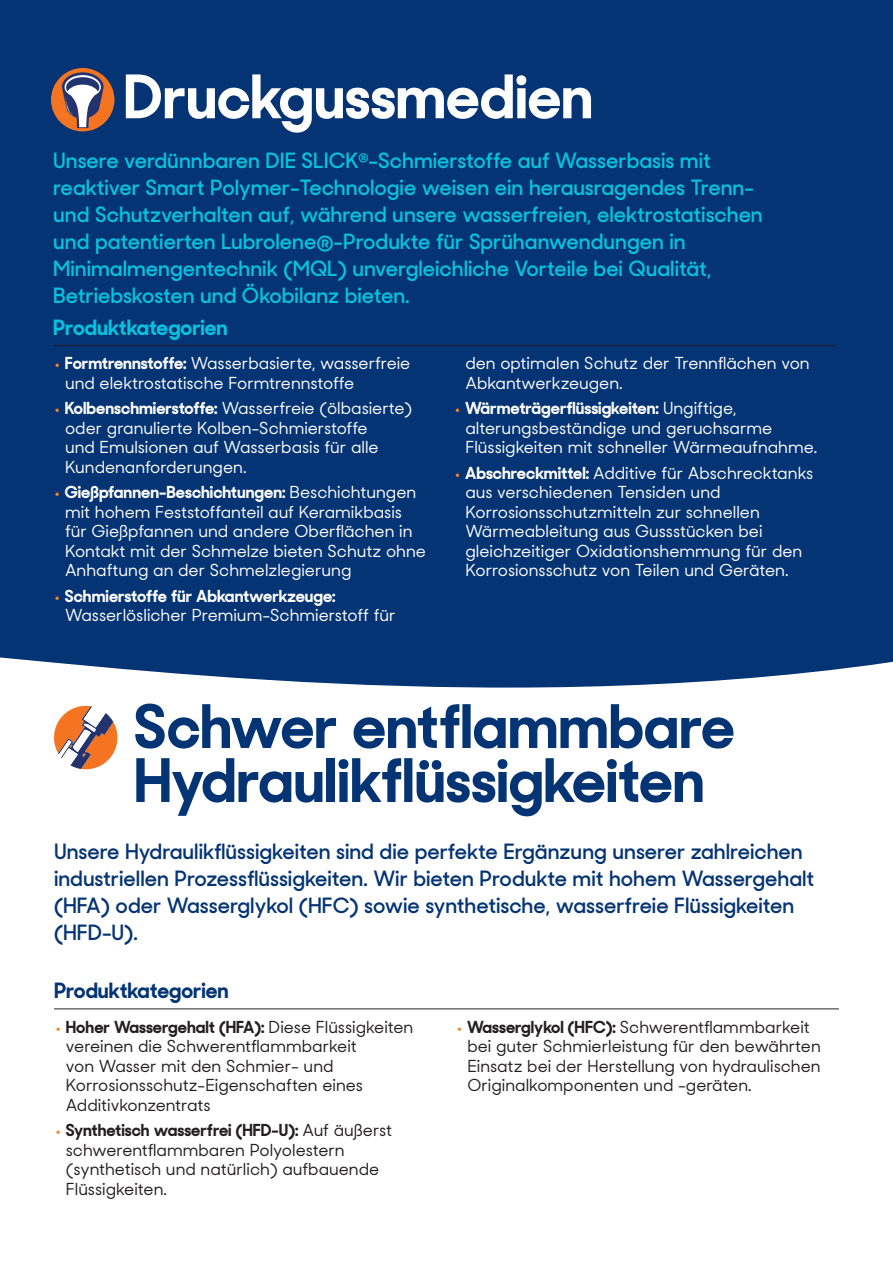
<style>
.page{position:relative;width:893px;height:1263px;background:#fff}
.page>*{position:absolute;margin:0;border:0;box-sizing:border-box;transform-origin:0 0}
.t1{font:700 60px/54px "Sharp Sans Display No 2";color:#053474}
.t2{font:700 60px "Sharp Sans Display No 2";color:#fff}
.t3{font:600 21px/27px "Sharp Sans Display No 2";color:#05c3de}
.t4{font:600 21px/27px "Sharp Sans Display No 2";color:#053474}
.t5{font:700 21px "Sharp Sans Display No 2";color:#05c3de}
.t6{font:700 21px "Sharp Sans Display No 2";color:#053474}
.t7{font:500 16.5px/19.5px "Sharp Sans Display No 2";color:#fff}
.t8{font:500 16.5px/19.5px "Sharp Sans Display No 2";color:#231f20}
.s1{font-weight:400;font-size:27px;color:#f58529}
.s2{font-weight:700}
</style>
<div class="page">
<div style="left:0;top:0;width:893px;height:704px;background:#053474"></div>
<div style="left:51px;top:68px;width:63px;height:63px;background:#f47421;border-radius:50%"></div>
<svg style="left:62px;top:72px;width:42px;height:56px"></svg>
<hr style="left:53px;top:345px;width:783px;height:1px;background:#231f20">
<svg style="left:0;top:657px;width:893px;height:49px;fill:#fff"></svg>
<svg style="left:54px;top:706px;width:63px;height:63px"></svg>
<hr style="left:54px;top:1008px;width:785px;height:1px;background:#231f20">
<h1 class="t2" style="left:123px;top:63px;width:471px">Druckgussmedien</h1>
<p class="t3" style="left:53px;top:145px;width:711px">Unsere verdünnbaren DIE SLICK<sup>®</sup>-Schmierstoffe auf Wasserbasis mit reaktiver Smart Polymer-Technologie weisen ein herausragendes Trenn&shy;und Schutzverhalten auf, während unsere wasserfreien, elektrostatischen und patentierten Lubrolene®-Produkte für Sprühanwendungen in Minimalmengentechnik (MQL) unvergleichliche Vorteile bei Qualität, Betriebskosten und Ökobilanz bieten.</p>
<p class="t5" style="left:53px;top:315px;width:176px">Produktkategorien</p>
<p class="t7" style="left:65px;top:352px;width:347px;text-indent:-12px"><span class="s1">•</span> <span class="s2">Formtrennstoffe:</span> Wasserbasierte, wasserfreie und elektrostatische Formtrennstoffe</p>
<p class="t7" style="left:65px;top:397px;width:349px;text-indent:-12px"><span class="s1">•</span> <span class="s2">Kolbenschmierstoffe:</span> Wasserfreie (ölbasierte) oder granulierte Kolben-Schmierstoffe<br>und Emulsionen auf Wasserbasis für alle Kundenanforderungen.</p>
<p class="t7" style="left:65px;top:481px;width:362px;text-indent:-12px"><span class="s1">•</span> <span class="s2">Gießpfannen-Beschichtungen:</span> Beschichtungen mit hohem Feststoffanteil auf Keramikbasis für Gießpfannen und andere Oberflächen in Kontakt mit der Schmelze bieten Schutz ohne Anhaftung an der Schmelzlegierung</p>
<p class="t7" style="left:65px;top:584px;width:332px;text-indent:-12px"><span class="s1">•</span> <span class="s2">Schmierstoffe für Abkantwerkzeuge:<br></span>Wasserlöslicher Premium-Schmierstoff für</p>
<p class="t7" style="left:465px;top:352px;width:346px">den optimalen Schutz der Trennflächen von<br>Abkantwerkzeugen.</p>
<p class="t7" style="left:465px;top:397px;width:353px;text-indent:-12px"><span class="s1">•</span> <span class="s2">Wärmeträgerflüssigkeiten:</span> Ungiftige, alterungsbeständige und geruchsarme<br>Flüssigkeiten mit schneller Wärmeaufnahme.</p>
<p class="t7" style="left:465px;top:461px;width:349px;text-indent:-12px"><span class="s1">•</span> <span class="s2">Abschreckmittel:</span> Additive für Abschrecktanks aus verschiedenen Tensiden und Korrosionsschutzmitteln zur schnellen Wärmeableitung aus Gussstücken bei gleichzeitiger Oxidationshemmung für den Korrosionsschutz von Teilen und Geräten.</p>
<h1 class="t1" style="left:134px;top:692px;width:602px">Schwer entflammbare<br>Hydraulikflüssigkeiten</h1>
<p class="t4" style="left:54px;top:836px;width:762px">Unsere Hydraulikflüssigkeiten sind die perfekte Ergänzung unserer zahlreichen industriellen Prozessflüssigkeiten. Wir bieten Produkte mit hohem Wassergehalt (HFA) oder Wasserglykol (HFC) sowie synthetische, wasserfreie Flüssigkeiten (HFD-U).</p>
<p class="t6" style="left:54px;top:978px;width:176px">Produktkategorien</p>
<p class="t8" style="left:66px;top:1015px;width:349px;text-indent:-12px"><span class="s1">•</span> <span class="s2">Hoher Wassergehalt (HFA):</span> Diese Flüssigkeiten vereinen die Schwerentflammbarkeit<br>von Wasser mit den Schmier- und Korrosionsschutz-Eigenschaften eines Additivkonzentrats</p>
<p class="t8" style="left:66px;top:1119px;width:328px;text-indent:-12px"><span class="s1">•</span> <span class="s2">Synthetisch wasserfrei (HFD-U):</span> Auf äußerst schwerentflammbaren Polyolestern (synthetisch und natürlich) aufbauende Flüssigkeiten.</p>
<p class="t8" style="left:467px;top:1015px;width:355px;text-indent:-12px"><span class="s1">•</span> <span class="s2">Wasserglykol (HFC):</span> Schwerentflammbarkeit bei guter Schmierleistung für den bewährten Einsatz bei der Herstellung von hydraulischen Originalkomponenten und -geräten.</p>
</div>
